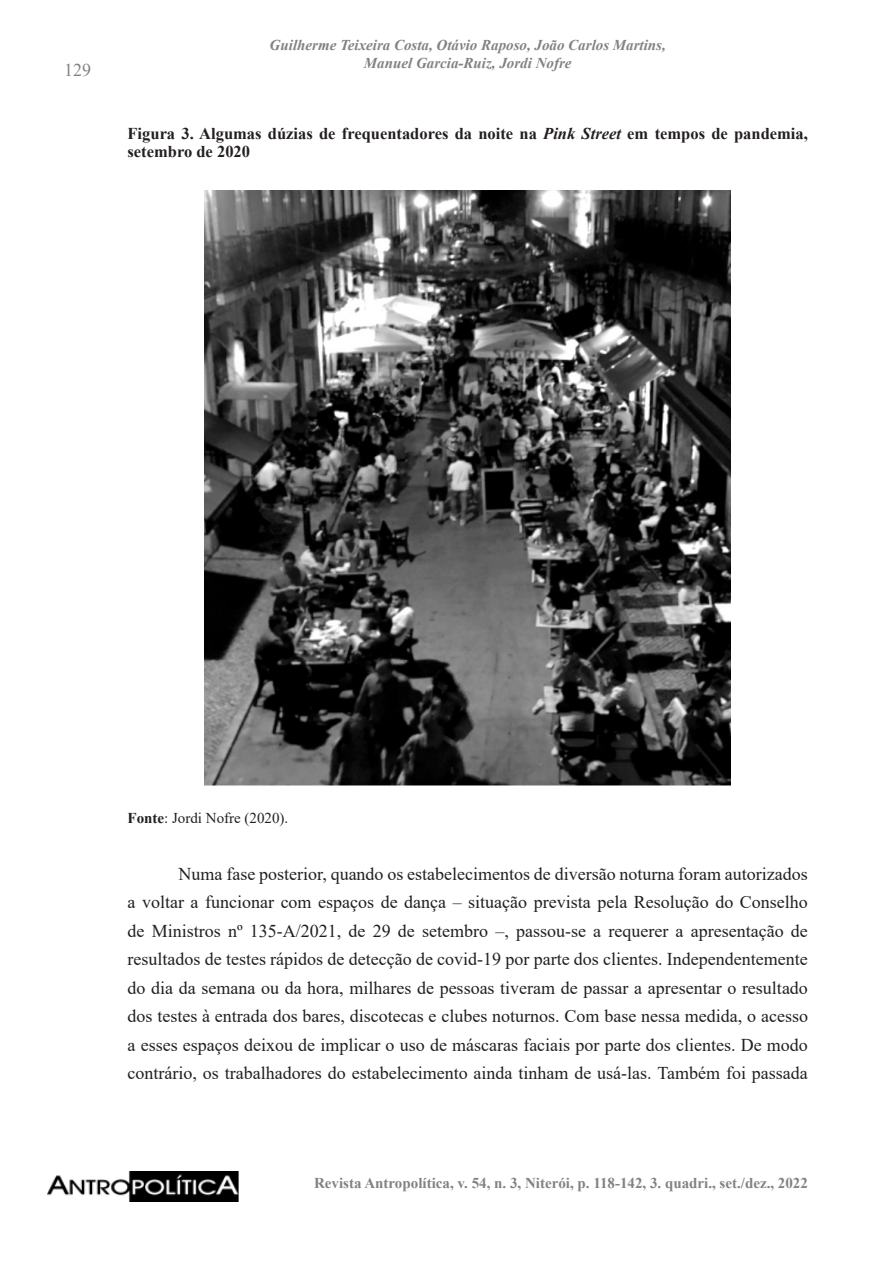
<style>
.page{position:relative;width:893px;height:1263px;background:#fff}
.page>*{position:absolute;margin:0;border:0;box-sizing:border-box;transform-origin:0 0}
._1_NORMAL_ANTROPOLÍT{font:18px/28.5px "Times New Roman";color:#231f20;text-align:justify}
.t1{font:18px "Times New Roman";color:#808285}
.t2{font:700 16.5px/18px "Times New Roman";color:#231f20}
.t3{font:italic 700 15px/18px "Times New Roman";color:#808285;text-align:center}
.t4{font:700 15px "Times New Roman";color:#808285}
.t5{font:15px "Times New Roman";color:#231f20}
.s1{font-style:italic}
.s2{font-weight:700}
</style>
<div class="page">
<img style="left:47px;top:1171px;width:192px;height:30px">
<img style="left:205px;top:190px;width:526px;height:596px">
<p class="t1" style="left:64px;top:58px;width:28px">129</p>
<p class="t3" style="left:270px;top:35px;width:398px">Guilherme Teixeira Costa, Otávio Raposo, João Carlos Martins,<br>Manuel Garcia-Ruiz, Jordi Nofre</p>
<p class="t2" style="left:128px;top:124px;width:682px">Figura 3. Algumas dúzias de frequentadores da noite na <span class="s1">Pink Street</span> em tempos de pandemia, setembro de 2020</p>
<p class="t5" style="left:128px;top:807px;width:162px"><span class="s2">Fonte</span>: Jordi Nofre (2020).</p>
<p class="_1_NORMAL_ANTROPOLÍT" style="left:128px;top:859px;width:682px;text-indent:51px">Numa fase posterior, quando os estabelecimentos de diversão noturna foram autorizados a voltar a funcionar com espaços de dança – situação prevista pela Resolução do Conselho de Ministros nº 135-A/2021, de 29 de setembro –, passou-se a requerer a apresentação de resultados de testes rápidos de detecção de covid-19 por parte dos clientes. Independentemente do dia da semana ou da hora, milhares de pessoas tiveram de passar a apresentar o resultado dos testes à entrada dos bares, discotecas e clubes noturnos. Com base nessa medida, o acesso a esses espaços deixou de implicar o uso de máscaras faciais por parte dos clientes. De modo contrário, os trabalhadores do estabelecimento ainda tinham de usá-las. Também foi passada</p>
<p class="t4" style="left:314px;top:1172px;width:495px">Revista Antropolítica, v. 54, n. 3, Niterói, p. 118-142, 3. quadri., set./dez., 2022</p>
</div>
